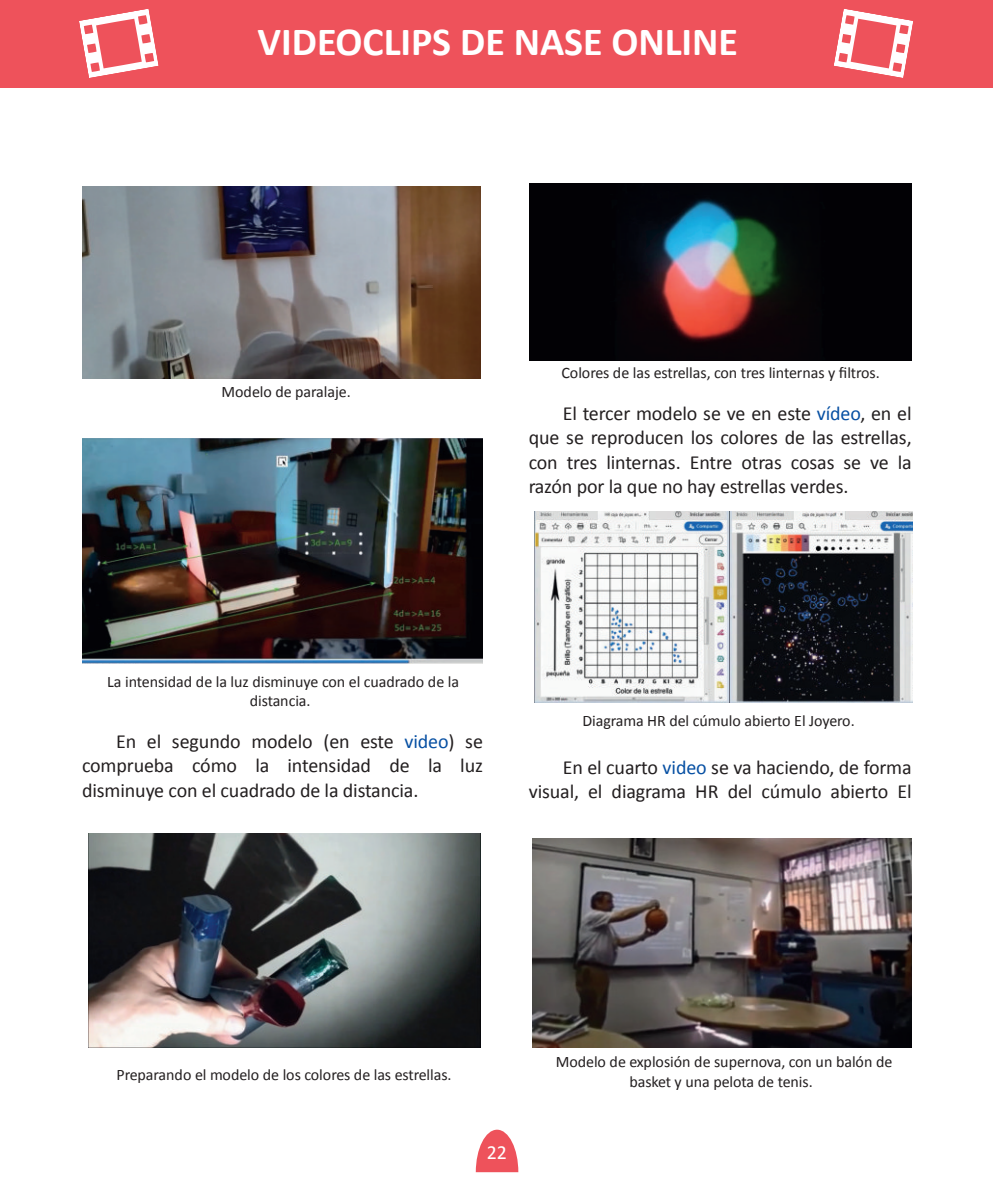
<style>
.page{position:relative;width:993px;height:1191px;background:#fff}
.page>*{position:absolute;margin:0;border:0;box-sizing:border-box;transform-origin:0 0}
.t1{font:700 40px "Calibri";color:#fff}
.t2{font:20px/24.4px "Calibri";letter-spacing:-.005em;color:#231f20;text-align:justify}
.t3{font:20px "Calibri";color:#fff}
.t4{font:16px/19.6px "Calibri";letter-spacing:-.005em;color:#231f20;text-align:center}
.s1{color:#0750a3}
</style>
<div class="page">
<div style="left:0;top:0;width:992px;height:87px;background:#ee525b"></div>
<svg style="left:475px;top:1129px;width:43px;height:43px"></svg>
<svg style="left:79px;top:9px;width:79px;height:69px"></svg>
<svg style="left:834px;top:9px;width:78px;height:69px"></svg>
<img style="left:82px;top:187px;width:398px;height:191px">
<img style="left:88px;top:833px;width:392px;height:215px">
<img style="left:83px;top:438px;width:399px;height:225px">
<img style="left:529px;top:183px;width:382px;height:177px">
<img style="left:534px;top:511px;width:378px;height:191px">
<img style="left:532px;top:838px;width:379px;height:209px">
<h1 class="t1" style="left:257px;top:24px;width:481px">VIDEOCLIPS DE NASE ONLINE</h1>
<p class="t4" style="left:221px;top:383px;width:131px">Modelo de paralaje.</p>
<p class="t4" style="left:561px;top:364px;width:320px">Colores de las estrellas, con tres linternas y filtros.</p>
<p class="t2" style="left:528px;top:403px;width:384px;text-indent:34px">El tercer modelo se ve en este <span class="s1">vídeo</span>, en el que se reproducen los colores de las estrellas, con tres linternas. Entre otras cosas se ve la razón por la que no hay estrellas verdes.</p>
<p class="t4" style="left:107px;top:673px;width:353px">La intensidad de la luz disminuye con el cuadrado de la distancia.</p>
<p class="t2" style="left:82px;top:731px;width:402px;text-indent:34px">En el segundo modelo (en este <span class="s1">video</span>) se comprueba cómo la intensidad de la luz disminuye con el cuadrado de la distancia.</p>
<p class="t4" style="left:582px;top:712px;width:274px">Diagrama HR del cúmulo abierto El Joyero.</p>
<p class="t2" style="left:528px;top:756px;width:384px;text-align:right">En el cuarto <span class="s1">video</span> se va haciendo, de forma visual, el diagrama HR del cúmulo abierto El</p>
<p class="t4" style="left:116px;top:1066px;width:336px">Preparando el modelo de los colores de las estrellas.</p>
<p class="t3" style="left:486px;top:1143px;width:22px">22</p>
<p class="t4" style="left:555px;top:1053px;width:338px">Modelo de explosión de supernova, con un balón de basket y una pelota de tenis.</p>
</div>
